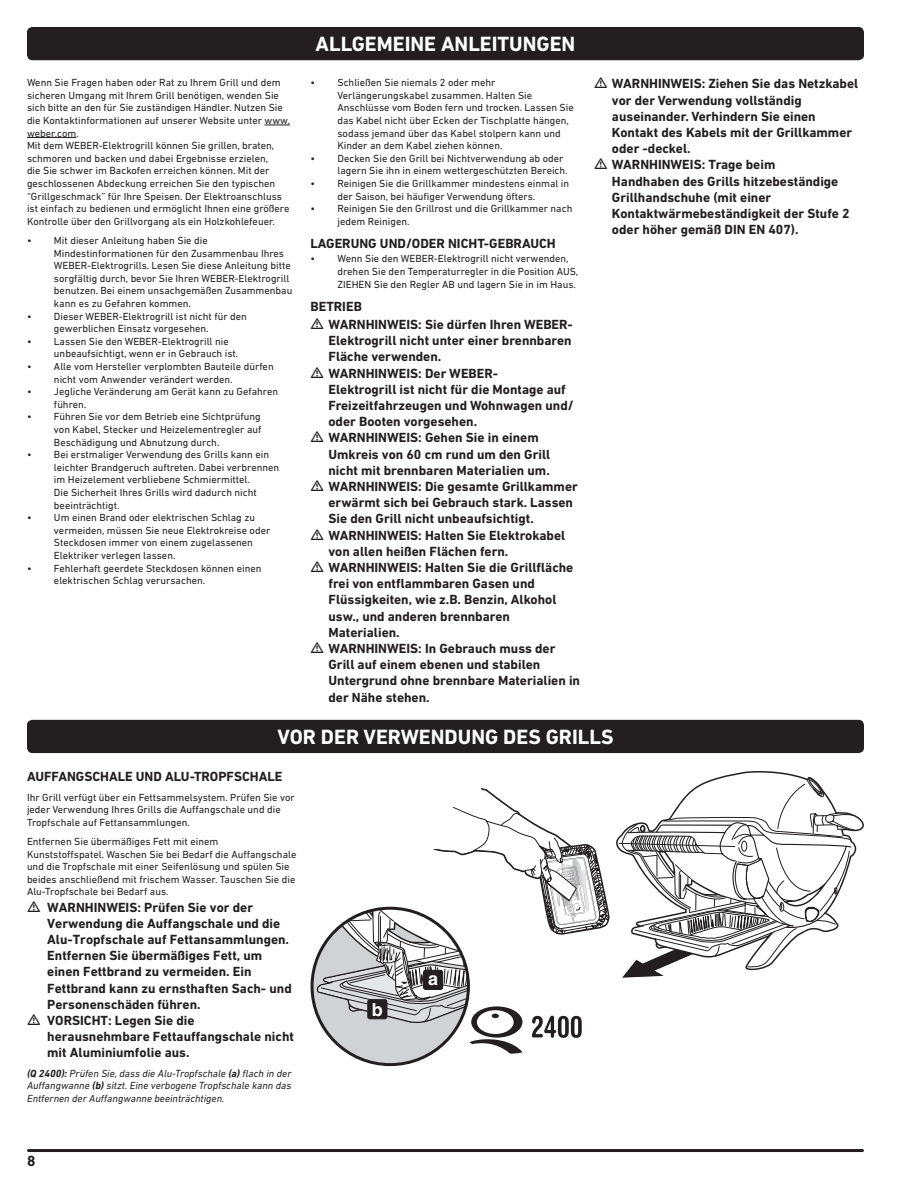
<style>
.page{position:relative;width:918px;height:1188px;background:#fff}
.page>*{position:absolute;margin:0;border:0;box-sizing:border-box;transform-origin:0 0}
.t1{font:700 21px "DIN Next LT Pro";color:#fff}
.t2{font:700 18px "Helvetica LT Std";color:#fff}
.t3{font:700 15px "DIN Next LT Pro";color:#231f20}
.t4{font:700 13.5px/16.2px "DIN Next LT Pro";color:#231f20}
.t5{font:10.5px/12.6px "DIN Next LT Pro";color:#231f20}
.t6{font:italic 10.5px/12.6px "DIN Next LT Pro";color:#231f20;text-align:justify}
.s1{font-weight:700}
</style>
<div class="page">
<div style="left:27px;top:27px;width:837px;height:33px;background:#231f20;border-radius:5px"></div>
<hr style="left:28px;top:1149px;width:834px;height:3px;background:#231f20">
<svg style="left:265px;top:125px;width:25px;height:1px"></svg>
<hr style="left:27px;top:137px;width:49px;height:1px;background:#231f20">
<div style="left:27px;top:720px;width:837px;height:33px;background:#231f20;border-radius:5px"></div>
<svg style="left:616px;top:771px;width:248px;height:84px"></svg>
<svg style="left:619px;top:777px;width:235px;height:202px"></svg>
<svg style="left:312px;top:788px;width:298px;height:277px"></svg>
<div style="left:311px;top:907px;width:159px;height:159px;border:3px solid #231f20;border-radius:50%"></div>
<div style="left:424px;top:970px;width:19px;height:19px;background:#231f20;border-radius:2px"></div>
<div style="left:423px;top:970px;width:20px;height:20px;border:1px solid #231f20;border-radius:2px"></div>
<div style="left:368px;top:1000px;width:19px;height:19px;background:#231f20;border-radius:2px"></div>
<div style="left:367px;top:999px;width:20px;height:20px;border:1px solid #231f20;border-radius:2px"></div>
<h1 class="t1" style="left:316px;top:32px;width:261px">ALLGEMEINE ANLEITUNGEN</h1>
<p class="t5" style="left:27px;top:76px;width:265px">Wenn Sie Fragen haben oder Rat zu Ihrem Grill und dem sicheren Umgang mit Ihrem Grill benötigen, wenden Sie sich bitte an den für Sie zuständigen Händler. Nutzen Sie die Kontaktinformationen auf unserer Website unter www. weber.com.<br>Mit dem WEBER-Elektrogrill können Sie grillen, braten, schmoren und backen und dabei Ergebnisse erzielen,<br>die Sie schwer im Backofen erreichen können. Mit der geschlossenen Abdeckung erreichen Sie den typischen “Grillgeschmack” für Ihre Speisen. Der Elektroanschluss ist einfach zu bedienen und ermöglicht Ihnen eine größere Kontrolle über den Grillvorgang als ein Holzkohlefeuer.</p>
<p class="t5" style="left:54px;top:234px;width:240px;text-indent:-27px">• Mit dieser Anleitung haben Sie die Mindestinformationen für den Zusammenbau Ihres WEBER-Elektrogrills. Lesen Sie diese Anleitung bitte sorgfältig durch, bevor Sie Ihren WEBER-Elektrogrill benutzen. Bei einem unsachgemäßen Zusammenbau kann es zu Gefahren kommen.</p>
<p class="t5" style="left:54px;top:310px;width:194px;text-indent:-27px">• Dieser WEBER-Elektrogrill ist nicht für den gewerblichen Einsatz vorgesehen.</p>
<p class="t5" style="left:54px;top:335px;width:186px;text-indent:-27px">• Lassen Sie den WEBER-Elektrogrill nie unbeaufsichtigt, wenn er in Gebrauch ist.</p>
<p class="t5" style="left:54px;top:360px;width:221px;text-indent:-27px">• Alle vom Hersteller verplombten Bauteile dürfen nicht vom Anwender verändert werden.</p>
<p class="t5" style="left:54px;top:385px;width:226px;text-indent:-27px">• Jegliche Veränderung am Gerät kann zu Gefahren führen.</p>
<p class="t5" style="left:54px;top:410px;width:209px;text-align:justify;text-indent:-27px">• Führen Sie vor dem Betrieb eine Sichtprüfung von Kabel, Stecker und Heizelementregler auf Beschädigung und Abnutzung durch.</p>
<p class="t5" style="left:54px;top:448px;width:227px;text-indent:-27px">• Bei erstmaliger Verwendung des Grills kann ein leichter Brandgeruch auftreten. Dabei verbrennen im Heizelement verbliebene Schmiermittel.<br>Die Sicherheit Ihres Grills wird dadurch nicht beeinträchtigt.</p>
<p class="t5" style="left:54px;top:511px;width:218px;text-indent:-27px">• Um einen Brand oder elektrischen Schlag zu vermeiden, müssen Sie neue Elektrokreise oder Steckdosen immer von einem zugelassenen Elektriker verlegen lassen.</p>
<p class="t5" style="left:54px;top:562px;width:209px;text-indent:-27px">• Fehlerhaft geerdete Steckdosen können einen elektrischen Schlag verursachen.</p>
<p class="t5" style="left:337px;top:76px;width:238px;text-indent:-27px">• Schließen Sie niemals 2 oder mehr Verlängerungskabel zusammen. Halten Sie Anschlüsse vom Boden fern und trocken. Lassen Sie das Kabel nicht über Ecken der Tischplatte hängen, sodass jemand über das Kabel stolpern kann und Kinder an dem Kabel ziehen können.</p>
<p class="t5" style="left:337px;top:152px;width:232px;text-indent:-27px">• Decken Sie den Grill bei Nichtverwendung ab oder lagern Sie ihn in einem wettergeschützten Bereich.</p>
<p class="t5" style="left:337px;top:177px;width:233px;text-indent:-27px">• Reinigen Sie die Grillkammer mindestens einmal in der Saison, bei häufiger Verwendung öfters.</p>
<p class="t5" style="left:337px;top:202px;width:236px;text-indent:-27px">• Reinigen Sie den Grillrost und die Grillkammer nach jedem Reinigen.</p>
<p class="t4" style="left:310px;top:235px;width:247px">LAGERUNG UND/ODER NICHT-GEBRAUCH</p>
<p class="t5" style="left:337px;top:252px;width:242px;text-indent:-27px">• Wenn Sie den WEBER-Elektrogrill nicht verwenden, drehen Sie den Temperaturregler in die Position AUS,<br>ZIEHEN Sie den Regler AB und lagern Sie in im Haus.</p>
<p class="t4" style="left:328px;top:297px;width:246px;line-height:18.3px;text-indent:-18px">BETRIEB<br>WARNHINWEIS: Sie dürfen Ihren WEBER-</p>
<p class="t4" style="left:328px;top:332px;width:253px">Elektrogrill nicht unter einer brennbaren Fläche verwenden.<br>WARNHINWEIS: Der WEBER-<br>Elektrogrill ist nicht für die Montage auf Freizeitfahrzeugen und Wohnwagen und/ oder Booten vorgesehen.<br>WARNHINWEIS: Gehen Sie in einem Umkreis von 60 cm rund um den Grill nicht mit brennbaren Materialien um.<br>WARNHINWEIS: Die gesamte Grillkammer erwärmt sich bei Gebrauch stark. Lassen Sie den Grill nicht unbeaufsichtigt.<br>WARNHINWEIS: Halten Sie Elektrokabel von allen heißen Flächen fern.<br>WARNHINWEIS: Halten Sie die Grillfläche frei von entflammbaren Gasen und Flüssigkeiten, wie z.B. Benzin, Alkohol usw., und anderen brennbaren Materialien.<br>WARNHINWEIS: In Gebrauch muss der Grill auf einem ebenen und stabilen Untergrund ohne brennbare Materialien in der Nähe stehen.</p>
<h1 class="t1" style="left:278px;top:725px;width:337px">VOR DER VERWENDUNG DES GRILLS</h1>
<p class="t4" style="left:27px;top:768px;width:257px">AUFFANGSCHALE UND ALU-TROPFSCHALE</p>
<p class="t5" style="left:27px;top:791px;width:269px">Ihr Grill verfügt über ein Fettsammelsystem. Prüfen Sie vor jeder Verwendung Ihres Grills die Auffangschale und die<br>Tropfschale auf Fettansammlungen.</p>
<p class="t5" style="left:27px;top:835px;width:271px">Entfernen Sie übermäßiges Fett mit einem Kunststoffspatel. Waschen Sie bei Bedarf die Auffangschale und die Tropfschale mit einer Seifenlösung und spülen Sie beides anschließend mit frischem Wasser. Tauschen Sie die Alu-Tropfschale bei Bedarf aus.</p>
<p class="t4" style="left:47px;top:899px;width:248px">WARNHINWEIS: Prüfen Sie vor der Verwendung die Auffangschale und die Alu-Tropfschale auf Fettansammlungen.<br>Entfernen Sie übermäßiges Fett, um einen Fettbrand zu vermeiden. Ein Fettbrand kann zu ernsthaften Sach- und Personenschäden führen.<br>VORSICHT: Legen Sie die herausnehmbare Fettauffangschale nicht mit Aluminiumfolie aus.</p>
<p class="t6" style="left:27px;top:1067px;width:266px"><span class="s1">(Q 2400):</span> Prüfen Sie, dass die Alu-Tropfschale <span class="s1">(a)</span> flach in der Auffangwanne <span class="s1">(b)</span> sitzt. Eine verbogene Tropfschale kann das Entfernen der Auffangwanne beeinträchtigen.</p>
<p class="t4" style="left:612px;top:76px;width:248px">WARNHINWEIS: Ziehen Sie das Netzkabel vor der Verwendung vollständig auseinander. Verhindern Sie einen<br>Kontakt des Kabels mit der Grillkammer oder -deckel.<br>WARNHINWEIS: Trage beim<br>Handhaben des Grills hitzebeständige<br>Grillhandschuhe (mit einer<br>Kontaktwärmebeständigkeit der Stufe 2 oder höher gemäß DIN EN 407).</p>
<h2 class="t2" style="left:428px;top:968px;width:12px">a</h2>
<h2 class="t2" style="left:372px;top:998px;width:12px">b</h2>
<h3 class="t3" style="left:27px;top:1153px;width:10px">8</h3>
</div>
